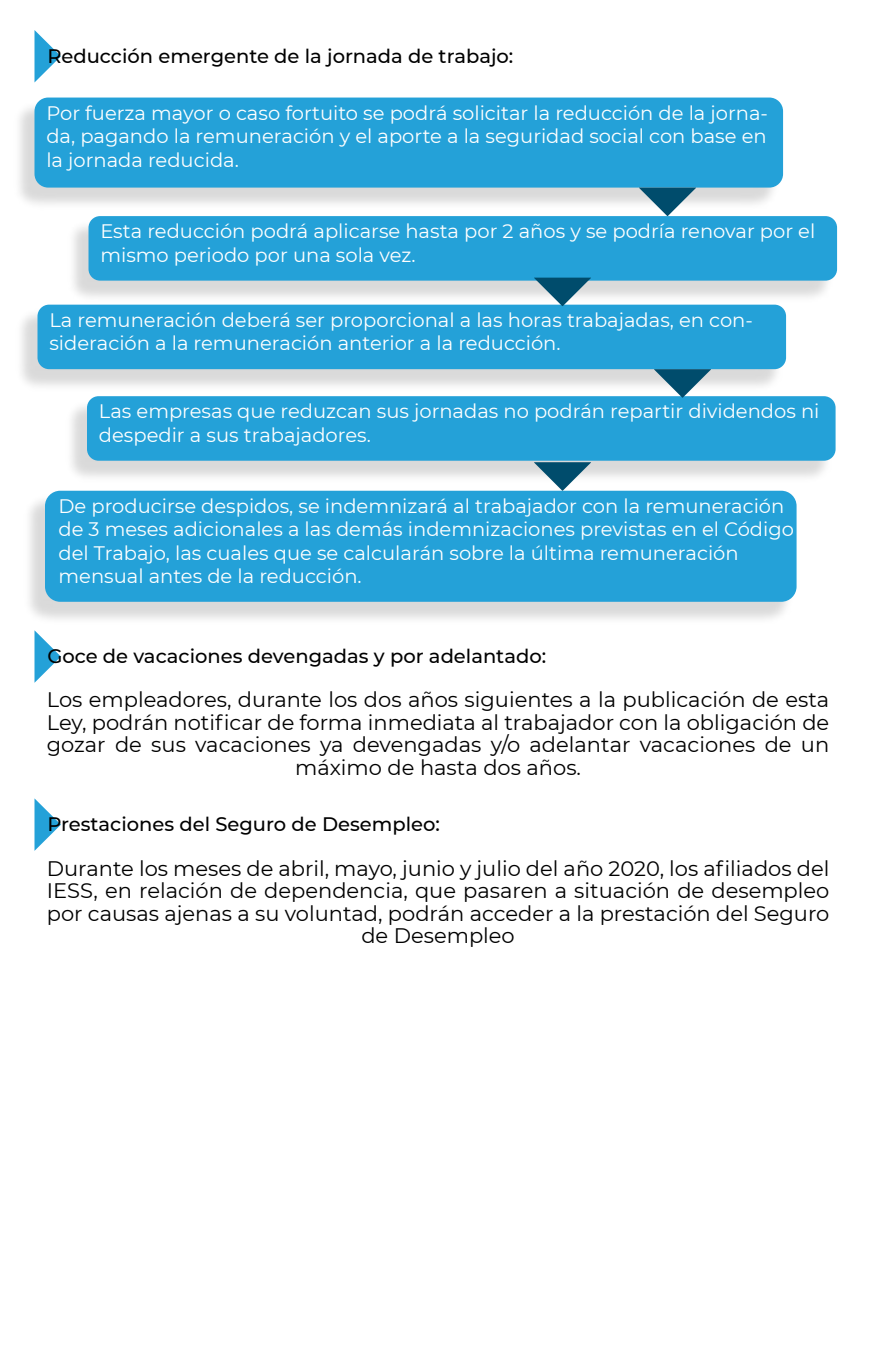
<style>
.page{position:relative;width:893px;height:1367px;background:#fff}
.page>*{position:absolute;margin:0;border:0;box-sizing:border-box;transform-origin:0 0}
.t1{font:21px/22.5px "Montserrat";color:#000;text-align:center}
.t2{font:19.5px/23.4px "Montserrat";color:#fff}
.t3{font:500 19.5px "Montserrat";color:#000}
</style>
<div class="page">
<svg style="left:35px;top:30px;width:26px;height:52px"></svg>
<img style="left:19px;top:97px;width:765px;height:107px">
<div style="left:34px;top:98px;width:749px;height:90px;background:#24a1d8;border-radius:14px"></div>
<img style="left:29px;top:490px;width:768px;height:129px">
<div style="left:45px;top:491px;width:751px;height:111px;background:#24a1d8;border-radius:15px"></div>
<img style="left:73px;top:216px;width:765px;height:81px">
<div style="left:89px;top:216px;width:748px;height:65px;background:#24a1d8;border-radius:12px"></div>
<img style="left:21px;top:304px;width:765px;height:82px">
<div style="left:38px;top:305px;width:748px;height:64px;background:#24a1d8;border-radius:12px"></div>
<div style="left:87px;top:396px;width:749px;height:65px;background:#24a1d8;border-radius:12px"></div>
<svg style="left:639px;top:187px;width:57px;height:29px"></svg>
<svg style="left:534px;top:277px;width:57px;height:29px"></svg>
<svg style="left:654px;top:369px;width:57px;height:29px"></svg>
<svg style="left:534px;top:462px;width:57px;height:29px"></svg>
<svg style="left:35px;top:631px;width:26px;height:51px"></svg>
<svg style="left:35px;top:799px;width:26px;height:51px"></svg>
<p class="t3" style="left:47px;top:42px;width:468px">Reducción emergente de la jornada de trabajo:</p>
<p class="t2" style="left:46px;top:100px;width:723px;text-align:justify">Por fuerza mayor o caso fortuito se podrá solicitar la reducción de la jorna&shy;da, pagando la remuneración y el aporte a la seguridad social con base en la jornada reducida.</p>
<p class="t2" style="left:100px;top:219px;width:716px">Esta reducción podrá aplicarse hasta por 2 años y se podría renovar por el mismo periodo por una sola vez.</p>
<p class="t2" style="left:49px;top:307px;width:705px">La remuneración deberá ser proporcional a las horas trabajadas, en con&shy;sideración a la remuneración anterior a la reducción.</p>
<p class="t2" style="left:99px;top:399px;width:722px">Las empresas que reduzcan sus jornadas no podrán repartir dividendos ni despedir a sus trabajadores.</p>
<p class="t2" style="left:58px;top:493px;width:737px">De producirse despidos, se indemnizará al trabajador con la remuneración de 3 meses adicionales a las demás indemnizaciones previstas en el Código del Trabajo, las cuales que se calcularán sobre la última remuneración mensual antes de la reducción.</p>
<p class="t3" style="left:47px;top:642px;width:500px">Goce de vacaciones devengadas y por adelantado:</p>
<p class="t1" style="left:47px;top:688px;width:784px">Los empleadores, durante los dos años siguientes a la publicación de esta Ley, podrán notificar de forma inmediata al trabajador con la obligación de gozar de sus vacaciones ya devengadas y/o adelantar vacaciones de un máximo de hasta dos años.</p>
<p class="t3" style="left:47px;top:810px;width:394px">Prestaciones del Seguro de Desempleo:</p>
<p class="t1" style="left:47px;top:856px;width:784px">Durante los meses de abril, mayo, junio y julio del año 2020, los afiliados del IESS, en relación de dependencia, que pasaren a situación de desempleo por causas ajenas a su voluntad, podrán acceder a la prestación del Seguro de Desempleo</p>
</div>
